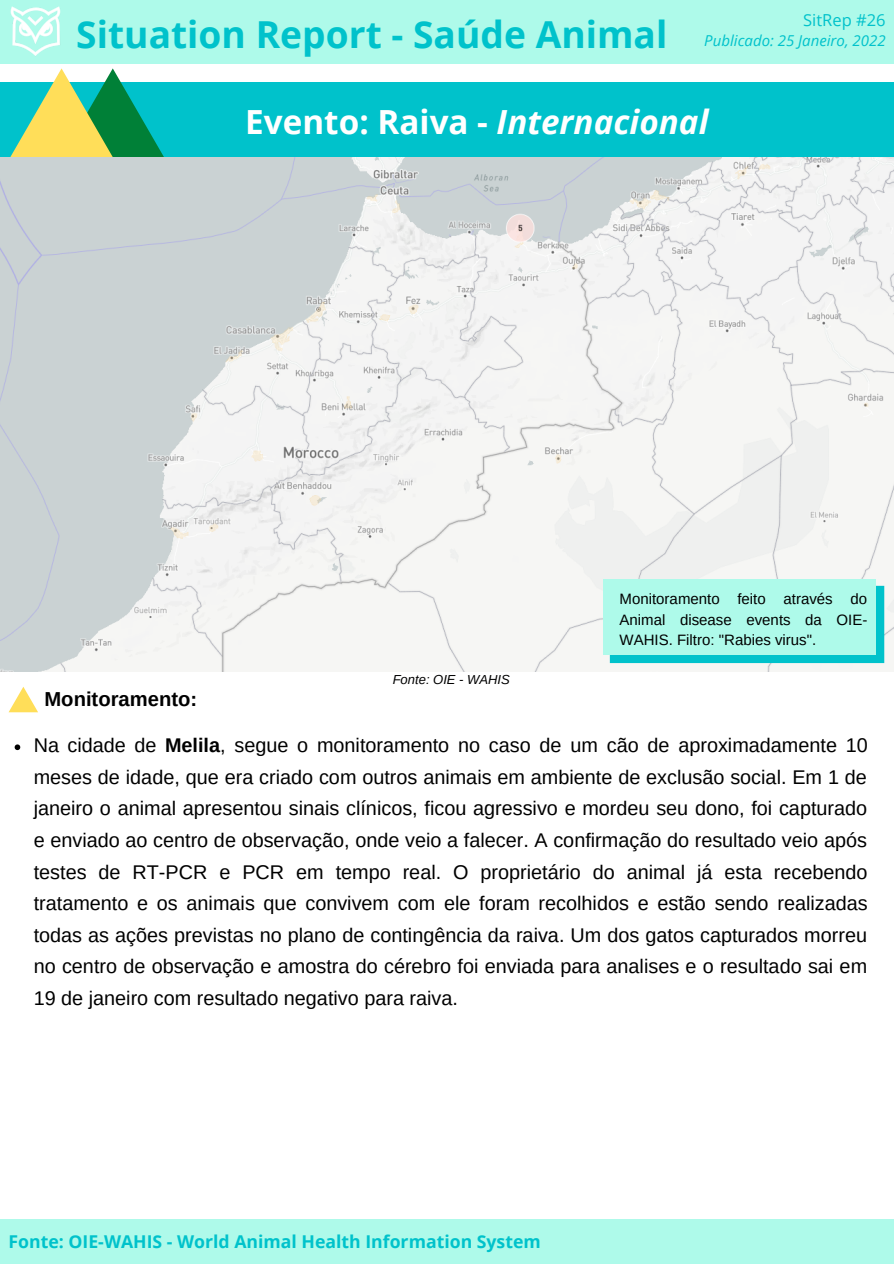
<style>
.page{position:relative;width:894px;height:1264px;background:#fff}
.page>*{position:absolute;margin:0;border:0;box-sizing:border-box;transform-origin:0 0}
.t1{font:700 37.2px "Open Sans";color:#00c2cb}
.t2{font:700 33.3px "Open Sans";color:#fff}
.t3{font:700 20.25px "Arimo";color:#000}
.t4{font:19.8px/31.5px "Arimo";color:#000;text-align:justify}
.t5{font:700 17.7px "Open Sans";color:#00c2cb}
.t6{font:16.5px "Open Sans";color:#00c2cb}
.t7{font:15px/20.2px "Arimo";color:#000;text-align:justify}
.t8{font:italic 15px "Open Sans";color:#00c2cb}
.t9{font:italic 13.05px "Arimo";color:#000}
.s1{font-style:italic}
.s2{font-weight:700}
</style>
<div class="page">
<div style="left:0;top:0;width:893px;height:63px;background:#aefaea"></div>
<img style="left:10px;top:6px;width:51px;height:50px">
<div style="left:0;top:83px;width:893px;height:74px;background:#00c2cb"></div>
<div style="left:0;top:1218px;width:893px;height:45px;background:#aefaea"></div>
<svg style="left:10px;top:68px;width:154px;height:89px"></svg>
<svg style="left:9px;top:687px;width:29px;height:25px"></svg>
<img style="left:0;top:157px;width:893px;height:515px">
<svg style="left:609px;top:586px;width:275px;height:77px;background:#13c8ce"></svg>
<div style="left:603px;top:579px;width:272px;height:75px;background:#aefaea"></div>
<svg style="left:15px;top:744px;width:5px;height:6px"></svg>
<h1 class="t1" style="left:76px;top:8px;width:592px">Situation Report - Saúde Animal</h1>
<p class="t6" style="left:802px;top:8px;width:84px">SitRep #26</p>
<p class="t8" style="left:704px;top:30px;width:183px">Publicado: 25 Janeiro, 2022</p>
<h2 class="t2" style="left:245px;top:98px;width:464px">Evento: Raiva - <span class="s1">Internacional</span></h2>
<p class="t3" style="left:44px;top:687px;width:154px">Monitoramento:</p>
<p class="t9" style="left:392px;top:672px;width:119px">Fonte: OIE - WAHIS</p>
<p class="t7" style="left:619px;top:589px;width:249px">Monitoramento feito através do Animal disease events da OIE-WAHIS. Filtro: "Rabies virus".</p>
<p class="t4" style="left:34px;top:729px;width:835px">Na cidade de <span class="s2">Melila</span>, segue o monitoramento no caso de um cão de aproximadamente 10 meses de idade, que era criado com outros animais em ambiente de exclusão social. Em 1 de janeiro o animal apresentou sinais clínicos, ficou agressivo e mordeu seu dono, foi capturado e enviado ao centro de observação, onde veio a falecer. A confirmação do resultado veio após testes de RT-PCR e PCR em tempo real. O proprietário do animal já esta recebendo tratamento e os animais que convivem com ele foram recolhidos e estão sendo realizadas todas as ações previstas no plano de contingência da raiva. Um dos gatos capturados morreu no centro de observação e amostra do cérebro foi enviada para analises e o resultado sai em 19 de janeiro com resultado negativo para raiva.</p>
<p class="t5" style="left:9px;top:1229px;width:533px">Fonte: OIE-WAHIS - World Animal Health Information System</p>
</div>
